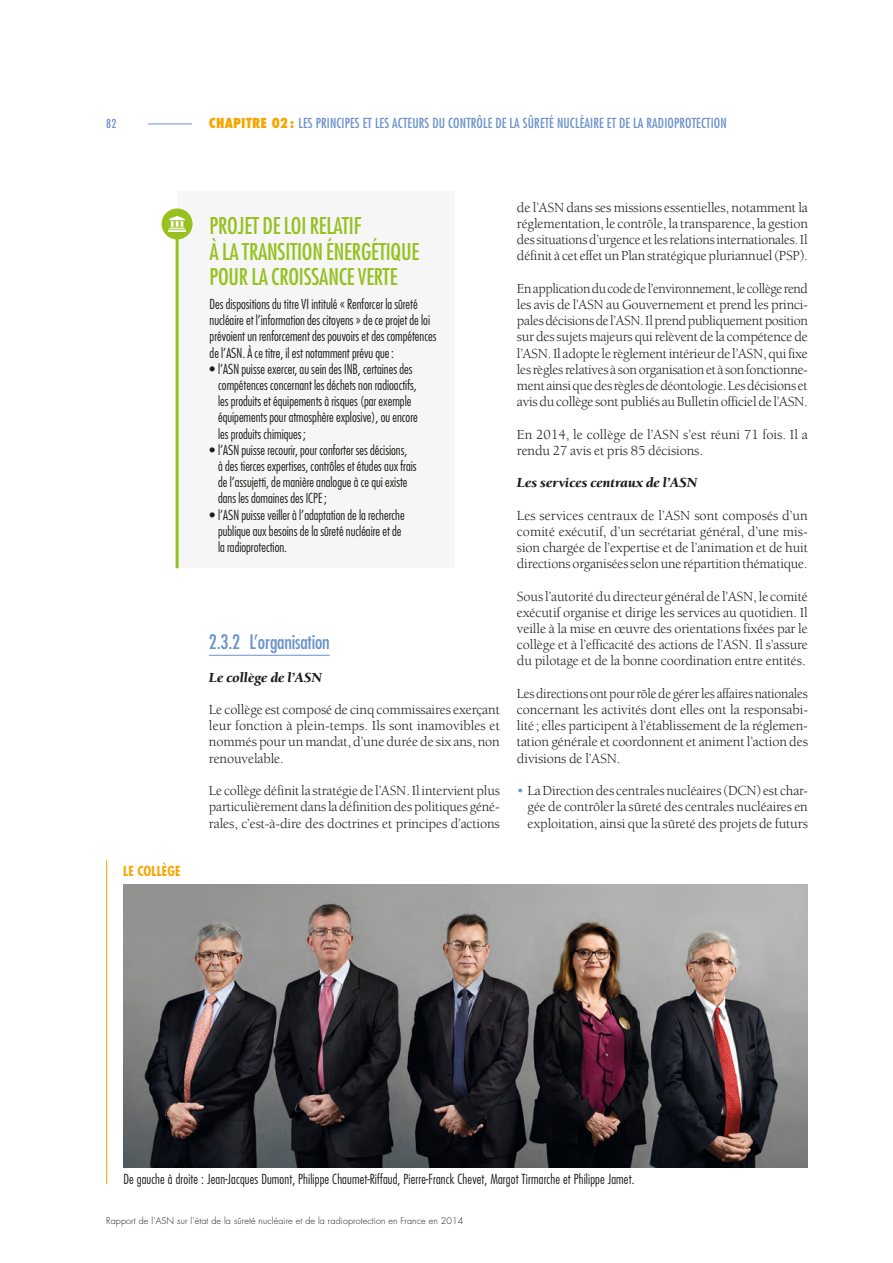
<style>
.page{position:relative;width:893px;height:1263px;background:#fff}
.page>*{position:absolute;margin:0;border:0;box-sizing:border-box;transform-origin:0 0}
.t1{font:condensed 22.5px/25.5px "Futura";letter-spacing:-.01em;color:#96c11f}
.t2{font:condensed 19.5px "Futura";letter-spacing:-.01em;color:#6a92cc}
.t3{font:14.25px/16.2px "Berkeley Std";letter-spacing:-.01em;color:#1d1d1b;text-align:justify}
.t4{font:italic 900 14.25px "Berkeley Std";color:#1d1d1b}
.t5{font:300 condensed 13.5px/16.2px "Futura";color:#1d1d1b}
.t6{font:condensed 13.5px "Futura";letter-spacing:.01em;color:#6a92cc}
.t7{font:700 condensed 13.5px "Futura";letter-spacing:.01em;color:#f7a600}
.t8{font:condensed 12px "Futura Std";color:#6a92cc}
.t9{font:300 9px "Futura Std";letter-spacing:.01em;color:#1d1d1b}
.s1{font-family:"Futura Std";font-weight:800;color:#f7a600}
.s2{color:#6a92cc}
</style>
<div class="page">
<hr style="left:209px;top:655px;width:121px;height:1px;background:#6a92cc">
<div style="left:177px;top:191px;width:277px;height:377px;background:#f6f6f6"></div>
<hr style="left:176px;top:237px;width:3px;height:331px;background:#96c11f">
<div style="left:162px;top:208px;width:31px;height:31px;background:#96c11f;border-radius:50%"></div>
<svg style="left:168px;top:216px;width:18px;height:16px"></svg>
<img style="left:123px;top:884px;width:685px;height:284px">
<hr style="left:106px;top:860px;width:1px;height:324px;background:#f7a600">
<hr style="left:148px;top:124px;width:44px;height:1px;background:#6a92cc">
<p class="t8" style="left:106px;top:116px;width:11px">82</p>
<p class="t6" style="left:209px;top:114px;width:519px"><span class="s1">CHAPITRE 02:</span> LES PRINCIPES ET LES ACTEURS DU CONTRÔLE DE LA SÛRETÉ NUCLÉAIRE ET DE LA RADIOPROTECTION</p>
<p class="t7" style="left:123px;top:862px;width:59px">LE COLLÈGE</p>
<h1 class="t1" style="left:210px;top:213px;width:211px">PROJET DE LOI RELATIF<br>À LA TRANSITION ÉNERGÉTIQUE<br>POUR LA CROISSANCE VERTE</h1>
<p class="t5" style="left:210px;top:296px;width:228px">Des dispositions du titre VI intitulé « Renforcer la sûreté nucléaire et l’information des citoyens » de ce projet de loi prévoient un renforcement des pouvoirs et des compétences de l’ASN. À ce titre, il est notamment prévu que:</p>
<p class="t5" style="left:218px;top:361px;width:201px;text-indent:-9px">• l’ASN puisse exercer, au sein des INB, certaines des compétences concernant les déchets non radioactifs, les produits et équipements à risques (par exemple équipements pour atmosphère explosive), ou encore les produits chimiques;</p>
<p class="t5" style="left:218px;top:442px;width:200px;text-indent:-9px">• l’ASN puisse recourir, pour conforter ses décisions,<br>à des tierces expertises, contrôles et études aux frais de l’assujetti, de manière analogue à ce qui existe dans les domaines des ICPE;</p>
<p class="t5" style="left:218px;top:506px;width:188px;text-indent:-9px">• l’ASN puisse veiller à l’adaptation de la recherche publique aux besoins de la sûreté nucléaire et de la radioprotection.</p>
<h2 class="t2" style="left:209px;top:630px;width:122px">2.3.2 L’organisation</h2>
<p class="t4" style="left:209px;top:670px;width:115px">Le collège de l’ASN</p>
<p class="t3" style="left:209px;top:702px;width:292px">Le collège est composé de cinq commissaires exerçant leur fonction à plein-temps. Ils sont inamovibles et nommés pour un mandat, d’une durée de six ans, non renouvelable.</p>
<p class="t3" style="left:209px;top:783px;width:293px">Le collège définit la stratégie de l’ASN. Il intervient plus particulièrement dans la définition des politiques géné&shy;rales, c’est-à-dire des doctrines et principes d’actions</p>
<p class="t3" style="left:517px;top:199px;width:293px">de l’ASN dans ses missions essentielles, notamment la réglementation, le contrôle, la transparence, la gestion des situations d’urgence et les relations internationales. Il définit à cet effet un Plan stratégique pluriannuel (PSP).</p>
<p class="t3" style="left:517px;top:280px;width:292px">En application du code de l’environnement, le collège rend les avis de l’ASN au Gouvernement et prend les princi&shy;pales décisions de l’ASN. Il prend publiquement position sur des sujets majeurs qui relèvent de la compétence de l’ASN. Il adopte le règlement intérieur de l’ASN, qui fixe les règles relatives à son organisation et à son fonctionne&shy;ment ainsi que des règles de déontologie. Les décisions et avis du collège sont publiés au Bulletin officiel de l’ASN.</p>
<p class="t3" style="left:517px;top:426px;width:292px">En 2014, le collège de l’ASN s’est réuni 71 fois. Il a rendu 27 avis et pris 85 décisions.</p>
<p class="t4" style="left:517px;top:475px;width:182px">Les services centraux de l’ASN</p>
<p class="t3" style="left:517px;top:507px;width:292px">Les services centraux de l’ASN sont composés d’un comité exécutif, d’un secrétariat général, d’une mis&shy;sion chargée de l’expertise et de l’animation et de huit directions organisées selon une répartition thématique.</p>
<p class="t3" style="left:517px;top:588px;width:292px">Sous l’autorité du directeur général de l’ASN, le comité exécutif organise et dirige les services au quotidien. Il veille à la mise en œuvre des orientations fixées par le collège et à l’efficacité des actions de l’ASN. Il s’assure du pilotage et de la bonne coordination entre entités.</p>
<p class="t3" style="left:517px;top:685px;width:293px">Les directions ont pour rôle de gérer les affaires nationales concernant les activités dont elles ont la responsabi&shy;lité; elles participent à l’établissement de la réglemen&shy;tation générale et coordonnent et animent l’action des divisions de l’ASN.</p>
<p class="t3" style="left:528px;top:783px;width:282px;text-indent:-11px"><span class="s2">•</span> La Direction des centrales nucléaires (DCN) est char&shy;gée de contrôler la sûreté des centrales nucléaires en exploitation, ainsi que la sûreté des projets de futurs</p>
<p class="t5" style="left:123px;top:1171px;width:513px">De gauche à droite : Jean-Jacques Dumont, Philippe Chaumet-Riffaud, Pierre-Franck Chevet, Margot Tirmarche et Philippe Jamet.</p>
<p class="t9" style="left:106px;top:1216px;width:359px">Rapport de l’ASN sur l’état de la sûreté nucléaire et de la radioprotection en France en 2014</p>
</div>
